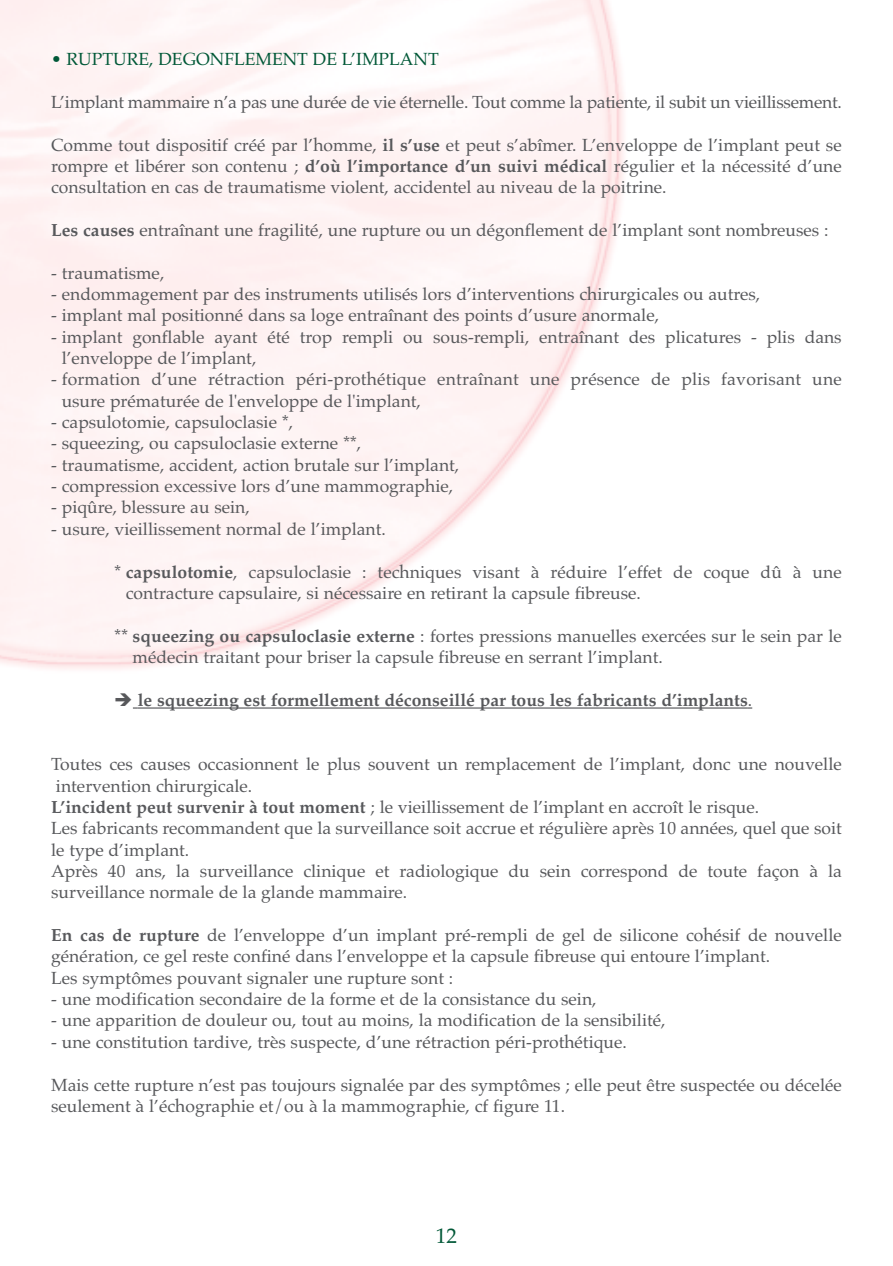
<style>
.page{position:relative;width:893px;height:1266px;background:#fff}
.page>*{position:absolute;margin:0;border:0;box-sizing:border-box;transform-origin:0 0}
.t1{font:21px "Palatino";color:#005837}
.t2{font:17.5px/21.3px "Palatino";color:#57585b}
.t3{font:700 17.5px "Palatino";color:#57585b}
.t4{font:17.5px "Palatino";color:#005837}
.s1{font-weight:700}
.s2{font-weight:400}
</style>
<div class="page">
<img style="left:0;top:0;width:700px;height:709px">
<hr style="left:138px;top:707px;width:609px;height:1px;background:#57585b">
<svg style="left:116px;top:693px;width:22px;height:15px"></svg>
<p class="t4" style="left:51px;top:52px;width:389px">• RUPTURE, DEGONFLEMENT DE L’IMPLANT</p>
<p class="t2" style="left:51px;top:93px;width:792px">L’implant mammaire n’a pas une durée de vie éternelle. Tout comme la patiente, il subit un vieillissement.</p>
<p class="t2" style="left:51px;top:136px;width:792px;text-align:justify">Comme tout dispositif créé par l’homme, <span class="s1">il s’use</span> et peut s’abîmer. L’enveloppe de l’implant peut se rompre et libérer son contenu ; <span class="s1">d’où l’importance d’un suivi médical</span> régulier et la nécessité d’une consultation en cas de traumatisme violent, accidentel au niveau de la poitrine.</p>
<p class="t2" style="left:51px;top:221px;width:778px"><span class="s1">Les causes</span> entraînant une fragilité, une rupture ou un dégonflement de l’implant sont nombreuses :</p>
<p class="t2" style="left:51px;top:264px;width:115px">- traumatisme,</p>
<p class="t2" style="left:51px;top:285px;width:710px">- endommagement par des instruments utilisés lors d’interventions chirurgicales ou autres,</p>
<p class="t2" style="left:51px;top:307px;width:609px">- implant mal positionné dans sa loge entraînant des points d’usure anormale,</p>
<p class="t2" style="left:62px;top:328px;width:781px;text-indent:-10px">- implant gonflable ayant été trop rempli ou sous-rempli, entraînant des plicatures - plis dans l’enveloppe de l’implant,</p>
<p class="t2" style="left:62px;top:371px;width:781px;text-indent:-10px">- formation d’une rétraction péri-prothétique entraînant une présence de plis favorisant une usure prématurée de l'enveloppe de l'implant,</p>
<p class="t2" style="left:51px;top:413px;width:243px">- capsulotomie, capsuloclasie *,</p>
<p class="t2" style="left:51px;top:435px;width:311px">- squeezing, ou capsuloclasie externe **,</p>
<p class="t2" style="left:51px;top:456px;width:409px">- traumatisme, accident, action brutale sur l’implant,</p>
<p class="t2" style="left:51px;top:477px;width:403px">- compression excessive lors d’une mammographie,</p>
<p class="t2" style="left:51px;top:499px;width:200px">- piqûre, blessure au sein,</p>
<p class="t2" style="left:51px;top:520px;width:336px">- usure, vieillissement normal de l’implant.</p>
<p class="t2" style="left:126px;top:563px;width:717px;text-indent:-12px">* <span class="s1">capsulotomie</span>, capsuloclasie : techniques visant à réduire l’effet de coque dû à une contracture capsulaire, si nécessaire en retirant la capsule fibreuse.</p>
<p class="t2" style="left:133px;top:627px;width:710px;text-indent:-18px">** <span class="s1">squeezing ou capsuloclasie externe</span> : fortes pressions manuelles exercées sur le sein par le médecin traitant pour briser la capsule fibreuse en serrant l’implant.</p>
<p class="t3" style="left:138px;top:693px;width:616px">le squeezing est formellement déconseillé par tous les fabricants d’implants<span class="s2">.</span></p>
<p class="t2" style="left:51px;top:755px;width:792px">Toutes ces causes occasionnent le plus souvent un remplacement de l’implant, donc une nouvelle intervention chirurgicale.<br><span class="s1">L’incident peut survenir à tout moment</span> ; le vieillissement de l’implant en accroît le risque.<br>Les fabricants recommandent que la surveillance soit accrue et régulière après 10 années, quel que soit le type d’implant.<br>Après 40 ans, la surveillance clinique et radiologique du sein correspond de toute façon à la surveillance normale de la glande mammaire.</p>
<p class="t2" style="left:51px;top:926px;width:792px"><span class="s1">En cas de rupture</span> de l’enveloppe d’un implant pré-rempli de gel de silicone cohésif de nouvelle génération, ce gel reste confiné dans l’enveloppe et la capsule fibreuse qui entoure l’implant.<br>Les symptômes pouvant signaler une rupture sont :</p>
<p class="t2" style="left:51px;top:990px;width:547px">- une modification secondaire de la forme et de la consistance du sein,</p>
<p class="t2" style="left:51px;top:1011px;width:616px">- une apparition de douleur ou, tout au moins, la modification de la sensibilité,</p>
<p class="t2" style="left:51px;top:1033px;width:577px">- une constitution tardive, très suspecte, d’une rétraction péri-prothétique.</p>
<p class="t2" style="left:51px;top:1075px;width:792px">Mais cette rupture n’est pas toujours signalée par des symptômes ; elle peut être suspectée ou décelée seulement à l’échographie et/ou à la mammographie, cf figure 11.</p>
<p class="t1" style="left:436px;top:1227px;width:22px">12</p>
</div>
